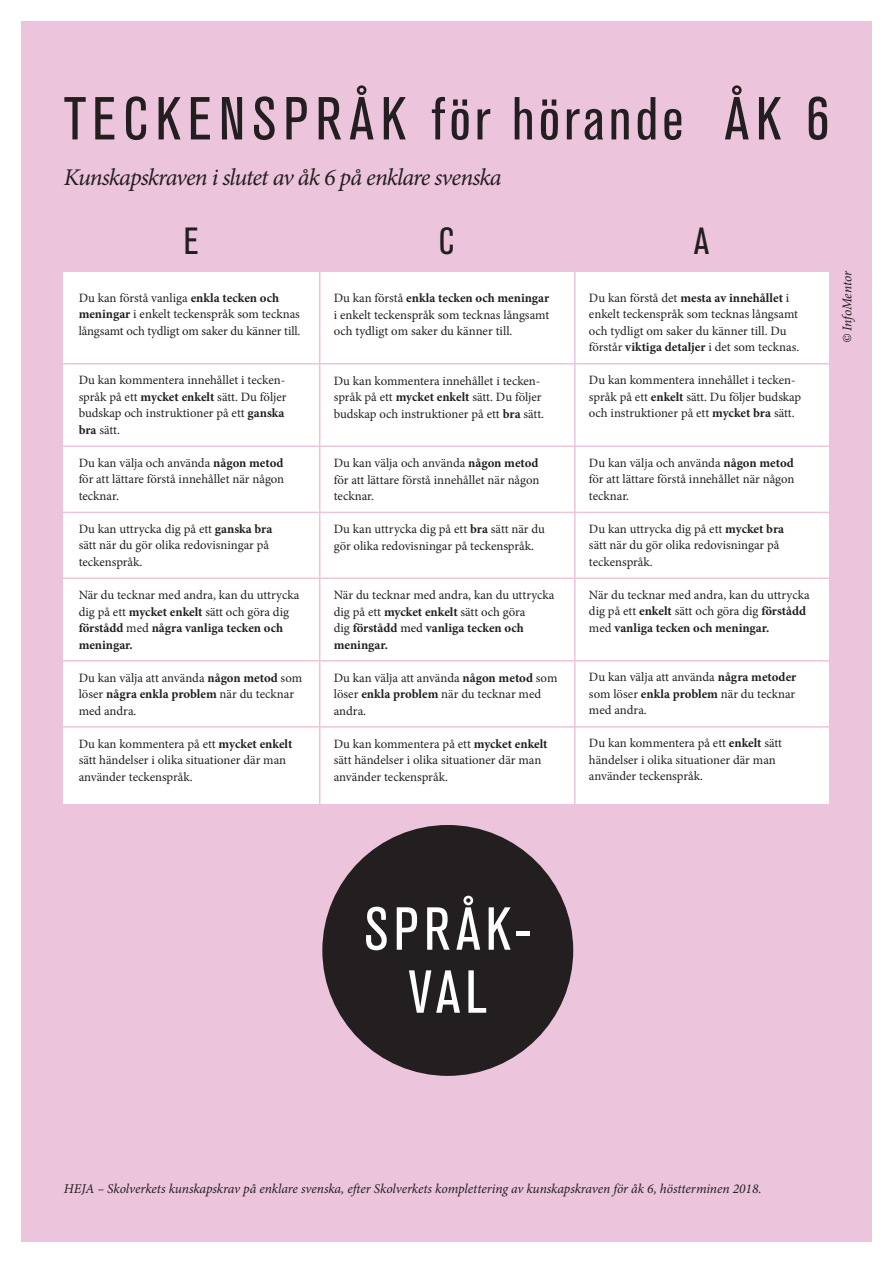
<style>
.page{position:relative;width:893px;height:1263px;background:#fff}
.page>*{position:absolute;margin:0;border:0;box-sizing:border-box;transform-origin:0 0}
.t1{font:condensed 60px "Akzidenz Grotesk BE";letter-spacing:.12em;color:#231f20}
.t2{font:condensed 60px/63px "Akzidenz Grotesk BE";letter-spacing:.09em;color:#fff;text-align:center}
.t3{font:condensed 37.5px "Akzidenz Grotesk BE";color:#231f20}
.t4{font:italic 24px "Minion Pro";letter-spacing:-.04em;color:#231f20}
.t5{font:italic 13.5px "Minion Pro";letter-spacing:-.005em;color:#231f20}
.t6{font:12.75px/16.5px "Minion Pro";letter-spacing:-.005em;color:#231f20}
.s1{font-weight:700}
.s2{font-weight:500}
</style>
<div class="page">
<div style="left:21px;top:21px;width:851px;height:1221px;background:#ecc4dc"></div>
<div style="left:64px;top:272px;width:765px;height:532px;background:#fff"></div>
<hr style="left:319px;top:259px;width:1px;height:557px;background:#ecc4dc">
<hr style="left:574px;top:259px;width:2px;height:557px;background:#ecc4dc">
<hr style="left:51px;top:363px;width:791px;height:2px;background:#ecc4dc">
<hr style="left:51px;top:445px;width:791px;height:2px;background:#ecc4dc">
<hr style="left:51px;top:512px;width:791px;height:1px;background:#ecc4dc">
<hr style="left:51px;top:577px;width:791px;height:2px;background:#ecc4dc">
<hr style="left:51px;top:660px;width:791px;height:2px;background:#ecc4dc">
<hr style="left:51px;top:726px;width:791px;height:2px;background:#ecc4dc">
<div style="left:322px;top:825px;width:251px;height:251px;background:#231f20;border-radius:50%"></div>
<h1 class="t1" style="left:64px;top:85px;width:767px">TECKENSPRÅK för hörande ÅK 6</h1>
<h3 class="t4" style="left:64px;top:161px;width:439px">Kunskapskraven i slutet av åk 6 på enklare svenska</h3>
<h2 class="t3" style="left:184px;top:220px;width:16px">E</h2>
<h2 class="t3" style="left:439px;top:220px;width:17px">C</h2>
<h2 class="t3" style="left:694px;top:220px;width:16px">A</h2>
<p class="t6" style="left:79px;top:290px;width:223px">Du kan förstå vanliga <span class="s1">enkla tecken och meningar</span> i enkelt teckenspråk som tecknas långsamt och tydligt om saker du känner till.</p>
<p class="t6" style="left:79px;top:372px;width:209px">Du kan kommentera innehållet i tecken&shy;språk på ett <span class="s1">mycket enkelt</span> sätt. Du följer budskap och instruktioner på ett <span class="s1">ganska bra</span> sätt.</p>
<p class="t6" style="left:79px;top:455px;width:207px;text-align:justify">Du kan välja och använda <span class="s1">någon metod </span>för att lättare förstå innehållet när någon tecknar.</p>
<p class="t6" style="left:79px;top:521px;width:195px">Du kan uttrycka dig på ett <span class="s1">ganska bra </span>sätt när du gör olika redovisningar på teckenspråk.</p>
<p class="t6" style="left:79px;top:587px;width:222px">När du tecknar med andra, kan du uttrycka dig på ett <span class="s1">mycket enkelt</span> sätt och göra dig <span class="s1">förstådd</span> med <span class="s1">några vanliga tecken och meningar.</span></p>
<p class="t6" style="left:79px;top:669px;width:225px">Du kan välja att använda <span class="s1">någon metod</span> som löser <span class="s1">några enkla problem</span> när du tecknar med andra.</p>
<p class="t6" style="left:79px;top:735px;width:215px">Du kan kommentera på ett <span class="s1">mycket enkelt </span>sätt händelser i olika situationer där man använder teckenspråk.</p>
<p class="t6" style="left:334px;top:290px;width:217px;text-align:justify">Du kan förstå <span class="s1">enkla tecken och meningar </span>i enkelt teckenspråk som tecknas långsamt och tydligt om saker du känner till.</p>
<p class="t6" style="left:334px;top:372px;width:212px">Du kan kommentera innehållet i tecken&shy;språk på ett <span class="s1">mycket enkelt</span> sätt. Du följer budskap och instruktioner på ett <span class="s1">bra</span> sätt.</p>
<p class="t6" style="left:334px;top:455px;width:207px;text-align:justify">Du kan välja och använda <span class="s1">någon metod </span>för att lättare förstå innehållet när någon tecknar.</p>
<p class="t6" style="left:334px;top:521px;width:213px">Du kan uttrycka dig på ett <span class="s1">bra</span> sätt när du gör olika redovisningar på teckenspråk.</p>
<p class="t6" style="left:334px;top:587px;width:222px">När du tecknar med andra, kan du uttrycka dig på ett <span class="s1">mycket enkelt</span> sätt och göra<br>dig <span class="s1">förstådd</span> <span class="s2">med</span> <span class="s1">vanliga tecken och meningar.</span></p>
<p class="t6" style="left:334px;top:669px;width:225px">Du kan välja att använda <span class="s1">någon metod</span> som löser <span class="s1">enkla problem</span> när du tecknar med andra.</p>
<p class="t6" style="left:334px;top:735px;width:215px">Du kan kommentera på ett <span class="s1">mycket enkelt </span>sätt händelser i olika situationer där man använder teckenspråk.</p>
<p class="t6" style="left:589px;top:290px;width:212px">Du kan förstå det <span class="s1">mesta av innehållet</span> i enkelt teckenspråk som tecknas långsamt och tydligt om saker du känner till. Du förstår <span class="s1">viktiga detaljer</span> i det som tecknas.</p>
<p class="t6" style="left:589px;top:372px;width:214px">Du kan kommentera innehållet i tecken&shy;språk på ett <span class="s1">enkelt</span> sätt. Du följer budskap och instruktioner på ett <span class="s1">mycket bra</span> sätt.</p>
<p class="t6" style="left:589px;top:455px;width:207px;text-align:justify">Du kan välja och använda <span class="s1">någon metod </span>för att lättare förstå innehållet när någon tecknar.</p>
<p class="t6" style="left:589px;top:521px;width:197px">Du kan uttrycka dig på ett <span class="s1">mycket bra </span>sätt när du gör olika redovisningar på teckenspråk.</p>
<p class="t6" style="left:589px;top:587px;width:222px">När du tecknar med andra, kan du uttrycka dig på ett <span class="s1">enkelt</span> sätt och göra dig <span class="s1">förstådd </span>med <span class="s1">vanliga tecken och meningar.</span></p>
<p class="t6" style="left:589px;top:669px;width:209px;text-align:justify">Du kan välja att använda <span class="s1">några metoder </span>som löser <span class="s1">enkla problem</span> när du tecknar med andra.</p>
<p class="t6" style="left:589px;top:735px;width:195px">Du kan kommentera på ett <span class="s1">enkelt</span> sätt händelser i olika situationer där man använder teckenspråk.</p>
<p class="t5" style="left:838px;top:343px;width:74px;rotate:-90deg">© InfoMentor</p>
<h1 class="t2" style="left:364px;top:899px;width:168px">SPRÅK-<br>VAL</h1>
<p class="t5" style="left:64px;top:1179px;width:699px">HEJA – Skolverkets kunskapskrav på enklare svenska, efter Skolverkets komplettering av kunskapskraven för åk 6, höstterminen 2018.</p>
</div>
